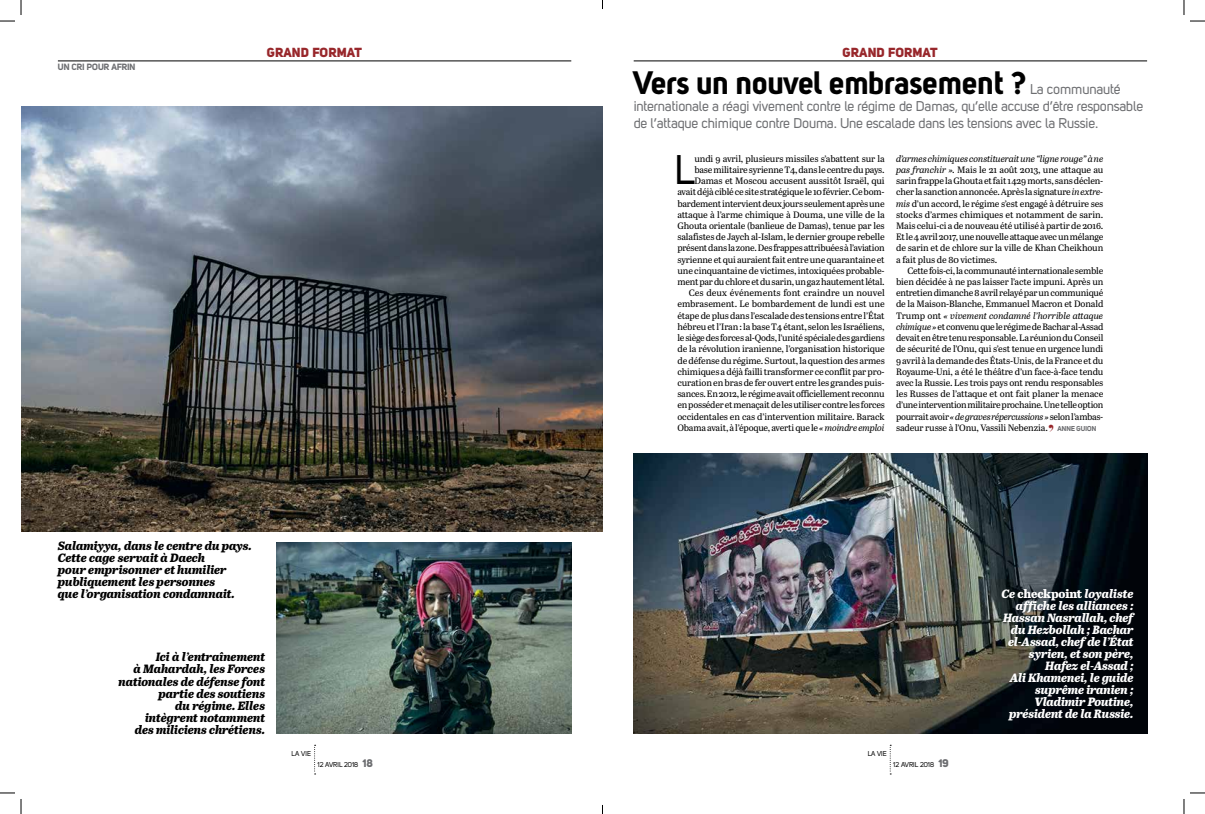
<style>
.page{position:relative;width:1205px;height:814px;background:#fff}
.page>*{position:absolute;margin:0;border:0;box-sizing:border-box;transform-origin:0 0}
.t1{font:40.8px "Uni Sans Regular";color:#000}
.t2{font:32px "Uni Sans Bold";letter-spacing:-.01em;color:#000}
.t3{font:900 25px "Abril Display";color:#98272b}
.t4{font:14px/17px "Uni Sans Regular";letter-spacing:-.02em;color:#6d6e71}
.t5{font:13px "Uni Sans Heavy";color:#98272b}
.t6{font:italic 800 12px/12px "Abril Text";letter-spacing:-.01em;color:#000}
.t7{font:italic 800 12px/12px "Abril Text";letter-spacing:-.015em;color:#fff;text-align:right}
.t8{font:9.2px/11.2px "Abril Text";letter-spacing:-.02em;color:#000;text-align:justify}
.t9{font:9px "Uni Sans Bold";letter-spacing:-.015em;color:#6d6e71}
.t10{font:7px "Uni Sans Regular";letter-spacing:-.01em;color:#000}
.t11{font:7px "Uni Sans Bold";letter-spacing:-.01em;color:#6d6e71}
.s1{font-style:italic}
.s2{font-family:"Uni Sans Heavy";font-size:11px;color:#6d6e71}
.s3{font-style:normal}
</style>
<div class="page">
<img style="left:21px;top:106px;width:581px;height:425px">
<img style="left:633px;top:453px;width:513px;height:280px">
<img style="left:276px;top:542px;width:295px;height:191px">
<hr style="left:58px;top:61px;width:513px;height:1px;background:#000">
<hr style="left:633px;top:61px;width:513px;height:1px;background:#000">
<svg style="left:314px;top:744px;width:1px;height:30px"></svg>
<svg style="left:889px;top:744px;width:2px;height:30px"></svg>
<svg style="left:0;top:0;width:22px;height:22px"></svg>
<svg style="left:0;top:792px;width:22px;height:21px"></svg>
<svg style="left:1183px;top:0;width:21px;height:22px"></svg>
<svg style="left:1183px;top:792px;width:21px;height:21px"></svg>
<p class="t9" style="left:58px;top:61px;width:79px">UN CRI POUR AFRIN</p>
<h3 class="t5" style="left:267px;top:45px;width:96px">GRAND FORMAT</h3>
<h3 class="t5" style="left:842px;top:45px;width:96px">GRAND FORMAT</h3>
<h2 class="t2" style="left:633px;top:63px;width:395px">Vers un nouvel embrasement ?</h2>
<h3 class="t4" style="left:633px;top:80px;width:511px;text-indent:396px">La communauté internationale a réagi vivement contre le régime de Damas, qu’elle accuse d’être responsable de l’attaque chimique contre Douma. Une escalade dans les tensions avec la Russie.</h3>
<p class="t8" style="left:677px;top:152px;width:209px;text-align:right">undi 9 avril, plusieurs missiles s’abattent sur la base militaire syrienne T4, dans le centre du pays.<br>Damas et Moscou accusent aussitôt Israël, qui avait déjà ciblé ce site stratégique le 10 février. Ce bom&shy;bardement intervient deux jours seulement après une attaque à l’arme chimique à Douma, une ville de la Ghouta orientale (banlieue de Damas), tenue par les salafistes de Jaych al-Islam, le dernier groupe rebelle présent dans la zone. Des frappes attribuées à l’aviation syrienne et qui auraient fait entre une quarantaine et une cinquantaine de victimes, intoxiquées probable&shy;ment par du chlore et du sarin, un gaz hautement létal.<br>Ces deux événements font craindre un nouvel embrasement. Le bombardement de lundi est une étape de plus dans l’escalade des tensions entre l’État hébreu et l’Iran : la base T4 étant, selon les Israéliens, le siège des forces al-Qods, l’unité spéciale des gardiens de la révolution iranienne, l’organisation historique de défense du régime. Surtout, la question des armes chimiques a déjà failli transformer ce conflit par pro&shy;curation en bras de fer ouvert entre les grandes puis&shy;sances. En 2012, le régime avait officiellement reconnu en posséder et menaçait de les utiliser contre les forces occidentales en cas d’intervention militaire. Barack Obama avait, à l’époque, averti que le <span class="s1">« moindre emploi</span></p>
<p class="t8" style="left:895px;top:152px;width:209px"><span class="s1">d’armes chimiques constituerait une “ligne rouge” à ne pas franchir ».</span> Mais le 21 août 2013, une attaque au sarin frappe la Ghouta et fait 1 429 morts, sans déclen&shy;cher la sanction annoncée. Après la signature <span class="s1">in extre&shy;mis</span> d’un accord, le régime s’est engagé à détruire ses stocks d’armes chimiques et notamment de sarin.<br>Mais celui-ci a de nouveau été utilisé à partir de 2016.<br>Et le 4 avril 2017, une nouvelle attaque avec un mélange de sarin et de chlore sur la ville de Khan Cheikhoun a fait plus de 80 victimes.</p>
<h1 class="t1" style="left:674px;top:146px;width:22px">L</h1>
<p class="t8" style="left:895px;top:264px;width:209px;text-indent:11px">Cette fois-ci, la communauté internationale semble bien décidée à ne pas laisser l’acte impuni. Après un entretien dimanche 8 avril relayé par un communiqué de la Maison-Blanche, Emmanuel Macron et Donald Trump ont <span class="s1">« vivement condamné l’horrible attaque chimique »</span> et convenu que le régime de Bachar al-Assad devait en être tenu responsable. La réunion du Conseil de sécurité de l’Onu, qui s’est tenue en urgence lundi 9 avril à la demande des États-Unis, de la France et du Royaume-Uni, a été le théâtre d’un face-à-face tendu avec la Russie. Les trois pays ont rendu responsables les Russes de l’attaque et ont fait planer la menace d’une intervention militaire prochaine. Une telle option pourrait avoir <span class="s1">« de graves répercussions »</span> selon l’ambas&shy;sadeur russe à l’Onu, Vassili Nebenzia.</p>
<h3 class="t3" style="left:1047px;top:416px;width:8px">’</h3>
<p class="t11" style="left:1057px;top:423px;width:41px">ANNE GUION</p>
<h3 class="t6" style="left:58px;top:539px;width:195px">Salamiyya, dans le centre du pays.<br>Cette cage servait à Daech<br>pour emprisonner et humilier publiquement les personnes<br>que l’organisation condamnait.</h3>
<h3 class="t6" style="left:119px;top:650px;width:148px;text-align:right">Ici à l’entraînement<br>à Mahardah, les Forces nationales de défense font partie des soutiens<br>du régime. Elles<br>intègrent notamment<br>des miliciens chrétiens.</h3>
<p class="t10" style="left:291px;top:749px;width:21px">LA VIE</p>
<p class="t10" style="left:867px;top:749px;width:21px">LA VIE</p>
<p class="t10" style="left:317px;top:760px;width:57px">12 AVRIL 2018 <span class="s2">18</span></p>
<p class="t10" style="left:893px;top:760px;width:57px">12 AVRIL 2018 <span class="s2">19</span></p>
<p class="t7" style="left:1001px;top:587px;width:134px">Ce <span class="s3">checkpoint</span> loyaliste affiche les alliances :<br>Hassan Nasrallah, chef du Hezbollah ; Bachar el-Assad, chef de l’État syrien, et son père,<br>Hafez el-Assad ;<br>Ali Khamenei, le guide suprême iranien ;<br>Vladimir Poutine, président de la Russie.</p>
</div>
